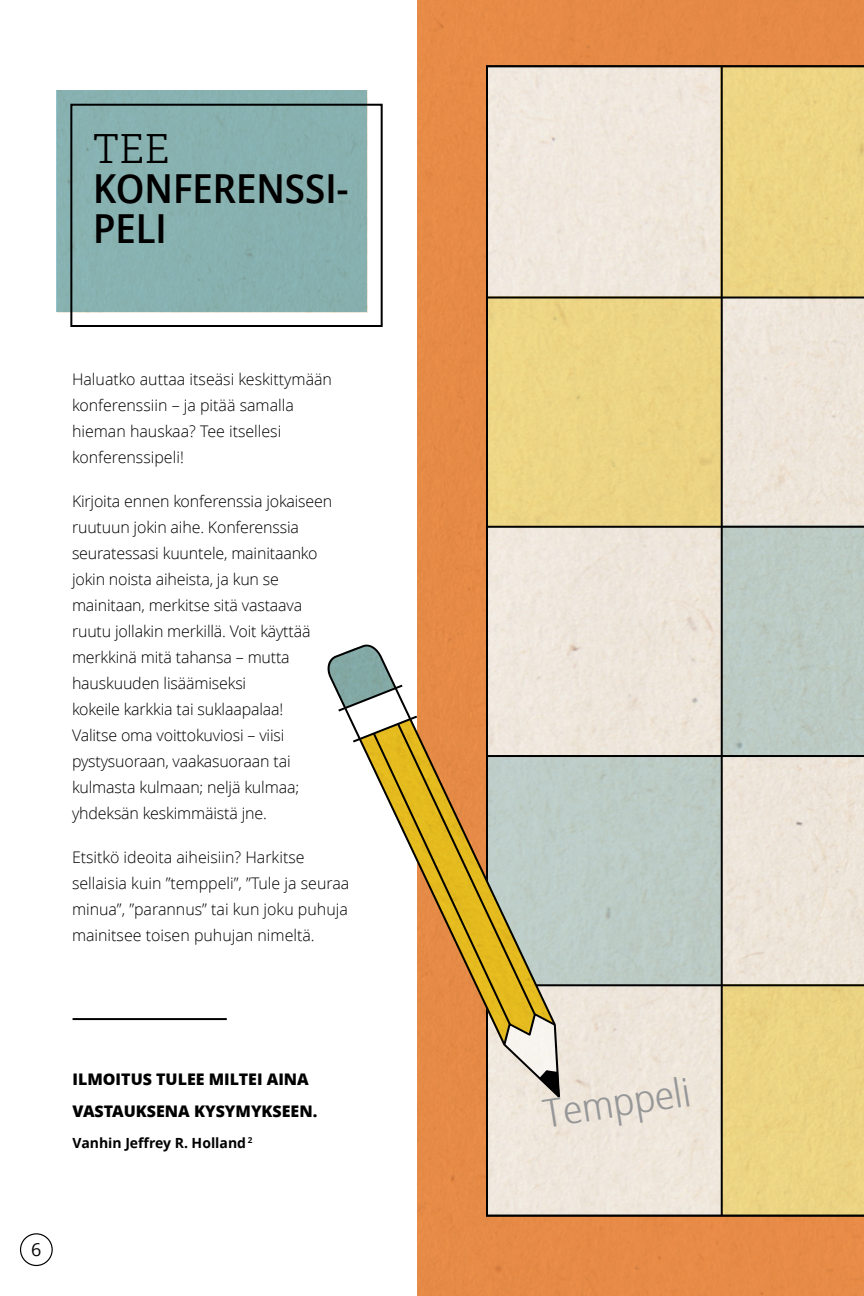
<style>
.page{position:relative;width:864px;height:1296px;background:#fff}
.page>*{position:absolute;margin:0;border:0;box-sizing:border-box;transform-origin:0 0}
.t1{font:600 40px/40px "Zoram Condlds Lat";color:#000}
.FIGimg_para_temple{font:40px "Zoram Condlds Lat";color:#969798}
.t2{font:18px "Zoramlds Lat";color:#000}
.SIDE_para_first{font:300 16px/26px "Zoramlds Lat";letter-spacing:-.01em;color:#000}
.SIDEQT_para_first{font:800 16px/32px "Zoramlds Lat";color:#000}
.SIDEQT-CIT_para{font:700 14px "Zoramlds Lat";color:#000}
.s1{font-family:"Helam Slablds Lat";font-weight:300}
</style>
<div class="page">
<div style="left:418px;top:0;width:446px;height:1296px;background:#e68a47"></div>
<div style="left:56px;top:91px;width:311px;height:221px;background:#87b1b0"></div>
<div style="left:70px;top:104px;width:313px;height:223px;border:2px solid #000"></div>
<svg style="left:486px;top:65px;width:378px;height:1152px;background:#e0d7b8"></svg>
<svg style="left:417px;top:639px;width:172px;height:473px"></svg>
<svg style="left:417px;top:1018px;width:158px;height:10px"></svg>
<svg style="left:417px;top:721px;width:183px;height:297px"></svg>
<hr style="left:73px;top:1018px;width:154px;height:2px;background:#000">
<svg style="left:327px;top:606px;width:92px;height:280px"></svg>
<div style="left:20px;top:1233px;width:33px;height:33px;border:1px solid #000;border-radius:50%"></div>
<p class="t1" style="left:93px;top:129px;width:257px"><span class="s1">TEE<br></span>KONFERENSSI-<br>PELI</p>
<p class="SIDE_para_first" style="left:72px;top:366px;width:262px">Haluatko auttaa itseäsi keskittymään konferenssiin – ja pitää samalla hieman hauskaa? Tee itsellesi konferenssipeli!</p>
<p class="SIDE_para_first" style="left:72px;top:488px;width:262px">Kirjoita ennen konferenssia jokaiseen ruutuun jokin aihe. Konferenssia seuratessasi kuuntele, mainitaanko jokin noista aiheista, ja kun se mainitaan, merkitse sitä vastaava ruutu jollakin merkillä. Voit käyttää merkkinä mitä tahansa – mutta hauskuuden lisäämiseksi<br>kokeile karkkia tai suklaapalaa!<br>Valitse oma voittokuviosi – viisi pystysuoraan, vaakasuoraan tai kulmasta kulmaan; neljä kulmaa; yhdeksän keskimmäistä jne.</p>
<p class="SIDE_para_first" style="left:72px;top:844px;width:279px">Etsitkö ideoita aiheisiin? Harkitse sellaisia kuin ”temppeli”, ”Tule ja seuraa minua”, ”parannus” tai kun joku puhuja mainitsee toisen puhujan nimeltä.</p>
<p class="SIDEQT_para_first" style="left:73px;top:1063px;width:246px">ILMOITUS TULEE MILTEI AINA<br>VASTAUKSENA KYSYMYKSEEN.</p>
<p class="SIDEQT-CIT_para" style="left:73px;top:1132px;width:181px">Vanhin Jeffrey R. Holland <sup>2</sup></p>
<p class="t2" style="left:31px;top:1236px;width:12px">6</p>
<p class="FIGimg_para_temple" style="left:539px;top:1085px;width:150px;rotate:-9deg">Temppeli</p>
</div>
